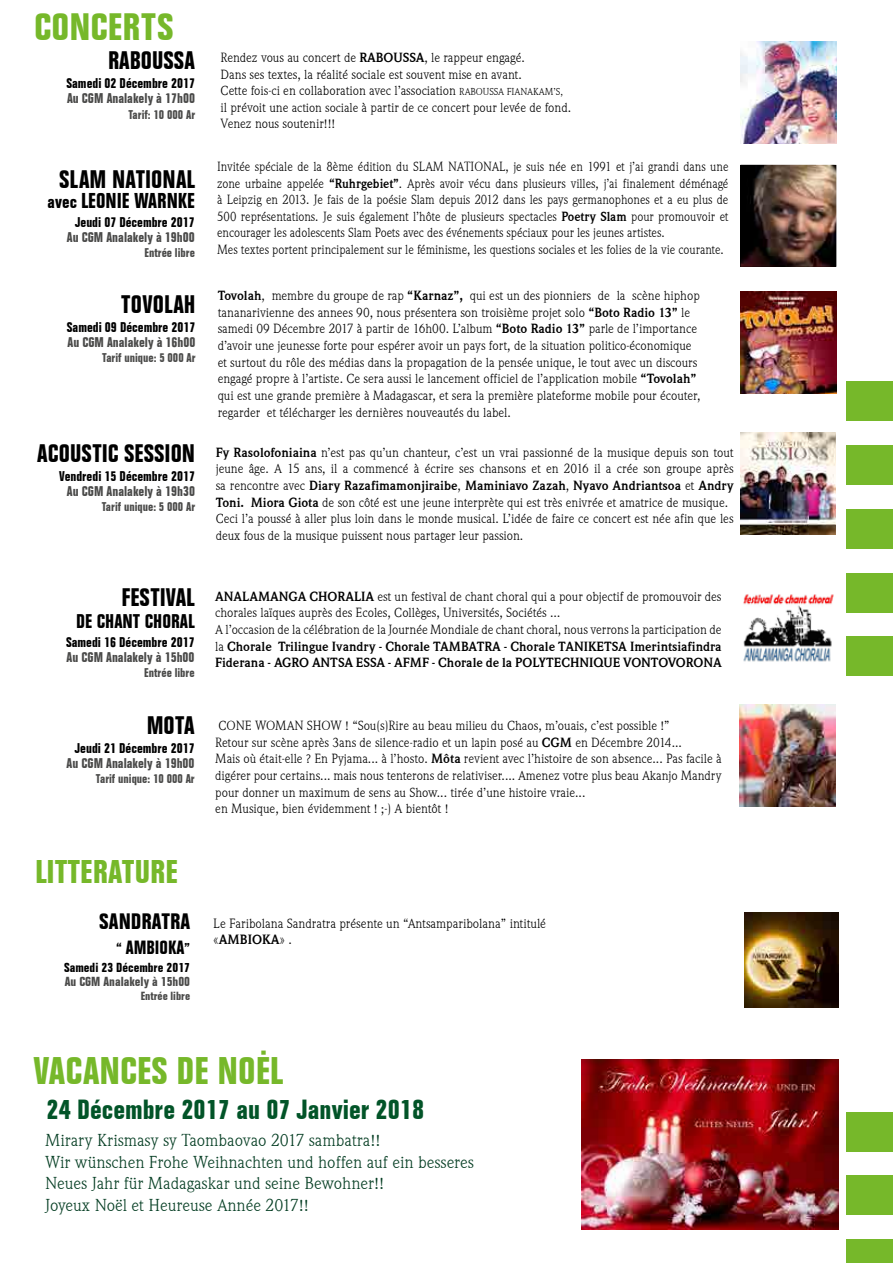
<style>
.page{position:relative;width:893px;height:1263px;background:#fff}
.page>*{position:absolute;margin:0;border:0;box-sizing:border-box;transform-origin:0 0}
.t1{font:37.5px "Goethe Titel NE";color:#76b82a}
.t2{font:37.2px "Goethe Titel NE";color:#76b82a}
.t3{font:31.95px "Goethe Titel NE";color:#76b82a}
.t4{font:27px "Goethe Titel";color:#025428}
.t5{font:24.75px "Goethe Titel";color:#000}
.t6{font:21.75px "Goethe Titel";color:#000}
.t7{font:20.85px "Goethe Titel";color:#000}
.t8{font:19.35px "Goethe Titel";color:#000}
.t9{font:18.6px "Goethe Titel";color:#000}
.t10{font:18px/21.6px "Goethe Text TU";color:#043d22}
.t11{font:13.95px/16.8px "Goethe Text TU";color:#000}
.t12{font:13.8px/16.6px "Goethe Text TU";color:#000}
.t13{font:13.8px/16.6px "Goethe Text TU";color:#000;scale:.93 1}
.t14{font:13.8px "Goethe Titel";color:#000}
.t15{font:13.8px "Goethe Titel";color:#4a4a49}
.t16{font:12.75px "Goethe Titel";color:#000}
.t17{font:12.75px "Goethe Titel";color:#4a4a49}
.t18{font:12.3px "Goethe Titel";color:#4a4a49}
.t19{font:11.55px "Goethe Titel";color:#4a4a49}
.s1{font-size:17.7px}
.s2{font-size:15.3px}
.s3{font-weight:700}
.s4{font-size:10.5px}
.s5{font-size:13.5px}
</style>
<div class="page">
<div style="left:846px;top:382px;width:47px;height:39px;background:#76b82a"></div>
<div style="left:846px;top:445px;width:47px;height:40px;background:#76b82a"></div>
<div style="left:846px;top:509px;width:47px;height:40px;background:#76b82a"></div>
<div style="left:846px;top:573px;width:47px;height:39px;background:#76b82a"></div>
<div style="left:846px;top:637px;width:47px;height:39px;background:#76b82a"></div>
<img style="left:741px;top:41px;width:96px;height:102px">
<img style="left:740px;top:165px;width:96px;height:102px">
<img style="left:582px;top:1059px;width:257px;height:170px">
<img style="left:740px;top:291px;width:96px;height:102px">
<img style="left:740px;top:433px;width:96px;height:102px">
<img style="left:740px;top:705px;width:95px;height:101px">
<img style="left:743px;top:594px;width:91px;height:68px">
<img style="left:744px;top:913px;width:94px;height:95px">
<div style="left:846px;top:1112px;width:47px;height:39px;background:#76b82a"></div>
<div style="left:846px;top:1176px;width:47px;height:39px;background:#76b82a"></div>
<div style="left:846px;top:1239px;width:47px;height:24px;background:#76b82a"></div>
<h2 class="t2" style="left:34px;top:5px;width:141px">CONCERTS</h2>
<h3 class="t5" style="left:108px;top:46px;width:89px">RABOUSSA</h3>
<p class="t14" style="left:66px;top:75px;width:130px">Samedi 02 Décembre 2017</p>
<p class="t15" style="left:67px;top:91px;width:130px">Au CGM Analakely à 17h00</p>
<p class="t18" style="left:128px;top:107px;width:68px">Tarif: 10 000 Ar</p>
<h3 class="t5" style="left:59px;top:165px;width:137px">SLAM NATIONAL</h3>
<h3 class="t7" style="left:48px;top:188px;width:149px"><span class="s1">avec</span> LEONIE WARNKE</h3>
<p class="t14" style="left:75px;top:214px;width:121px">Jeudi 07 Décembre 2017</p>
<p class="t15" style="left:67px;top:229px;width:130px">Au CGM Analakely à 19h00</p>
<p class="t18" style="left:144px;top:245px;width:52px">Entrée libre</p>
<h3 class="t5" style="left:121px;top:290px;width:76px">TOVOLAH</h3>
<p class="t14" style="left:67px;top:319px;width:130px">Samedi 09 Décembre 2017</p>
<p class="t15" style="left:67px;top:334px;width:130px">Au CGM Analakely à 16h00</p>
<p class="t18" style="left:102px;top:351px;width:95px">Tarif unique: 5 000 Ar</p>
<h3 class="t5" style="left:37px;top:439px;width:159px">ACOUSTIC SESSION</h3>
<p class="t14" style="left:59px;top:468px;width:137px">Vendredi 15 Décembre 2017</p>
<p class="t15" style="left:67px;top:483px;width:130px">Au CGM Analakely à 19h30</p>
<p class="t18" style="left:102px;top:500px;width:95px">Tarif unique: 5 000 Ar</p>
<h3 class="t5" style="left:121px;top:583px;width:75px">FESTIVAL</h3>
<h3 class="t8" style="left:76px;top:610px;width:120px">DE CHANT CHORAL</h3>
<p class="t14" style="left:66px;top:634px;width:130px">Samedi 16 Décembre 2017</p>
<p class="t15" style="left:67px;top:649px;width:130px">Au CGM Analakely à 15h00</p>
<p class="t18" style="left:144px;top:666px;width:52px">Entrée libre</p>
<h3 class="t5" style="left:147px;top:711px;width:49px">MOTA</h3>
<p class="t14" style="left:75px;top:740px;width:121px">Jeudi 21 Décembre 2017</p>
<p class="t15" style="left:67px;top:755px;width:130px">Au CGM Analakely à 19h00</p>
<p class="t18" style="left:96px;top:772px;width:100px">Tarif unique: 10 000 Ar</p>
<h3 class="t3" style="left:35px;top:853px;width:144px">LITTERATURE</h3>
<h3 class="t6" style="left:99px;top:909px;width:93px">SANDRATRA</h3>
<h3 class="t9" style="left:116px;top:936px;width:75px"><span class="s2">“</span> AMBIOKA<span class="s2">”</span></h3>
<p class="t16" style="left:64px;top:960px;width:127px">Samedi 23 Décembre 2017</p>
<p class="t17" style="left:65px;top:974px;width:127px">Au CGM Analakely à 15h00</p>
<p class="t19" style="left:141px;top:989px;width:51px">Entrée libre</p>
<p class="t12" style="left:221px;top:49px;width:352px">Rendez vous au concert de <span class="s3">RABOUSSA</span>, le rappeur engagé.<br>Dans ses textes, la réalité sociale est souvent mise en avant.<br>Cette fois-ci en collaboration avec l’association <span class="s4">RABOUSSA FIANAKAM’S, </span>il prévoit une <span class="s5">action sociale</span> à partir de ce concert pour levée de fond.<br>Venez nous soutenir!!!</p>
<p class="t13" style="left:217px;top:158px;width:551px">Invitée spéciale de la 8ème édition du SLAM NATIONAL, je suis née en 1991 et j’ai grandi dans une zone urbaine appelée <span class="s3">“Ruhrgebiet”</span>. Après avoir vécu dans plusieurs villes, j’ai finalement déménagé à Leipzig en 2013. Je fais de la poésie Slam depuis 2012 dans les pays germanophones et a eu plus de 500 représentations. Je suis également l’hôte de plusieurs spectacles <span class="s3">Poetry Slam</span> pour promouvoir et encourager les adolescents Slam Poets avec des événements spéciaux pour les jeunes artistes.<br>Mes textes portent principalement sur le féminisme, les questions sociales et les folies de la vie courante.</p>
<p class="t12" style="left:218px;top:288px;width:484px"><span class="s3">Tovolah</span>, membre du groupe de rap <span class="s3">“Karnaz”,</span> qui est un des pionniers de la scène hiphop tananarivienne des annees 90, nous présentera son troisième projet solo <span class="s3">“Boto Radio 13”</span> le samedi 09 Décembre 2017 à partir de 16h00. L’album <span class="s3">“Boto Radio 13”</span> parle de l’importance d’avoir une jeunesse forte pour espérer avoir un pays fort, de la situation politico-économique et surtout du rôle des médias dans la propagation de la pensée unique, le tout avec un discours engagé propre à l’artiste. Ce sera aussi le lancement officiel de l’application mobile <span class="s3">“Tovolah” </span>qui est une grande première à Madagascar, et sera la première plateforme mobile pour écouter, regarder et télécharger les dernières nouveautés du label.</p>
<p class="t12" style="left:216px;top:444px;width:519px"><span class="s3">Fy Rasolofoniaina</span> n’est pas qu’un chanteur, c’est un vrai passionné de la musique depuis son tout jeune âge. A 15 ans, il a commencé à écrire ses chansons et en 2016 il a crée son groupe après sa rencontre avec <span class="s3">Diary Razafimamonjiraibe</span>, <span class="s3">Maminiavo Zazah</span>, <span class="s3">Nyavo Andriantsoa</span> et <span class="s3">Andry Toni. Miora Giota</span> de son côté est une jeune interprète qui est très enivrée et amatrice de musique.<br>Ceci l’a poussé à aller plus loin dans le monde musical. L’idée de faire ce concert est née afin que les deux fous de la musique puissent nous partager leur passion.</p>
<p class="t12" style="left:215px;top:588px;width:508px"><span class="s3">ANALAMANGA CHORALIA</span> est un festival de chant choral qui a pour objectif de promouvoir des chorales laïques auprès des Ecoles, Collèges, Universités, Sociétés …<br>A l’occasion de la célébration de la Journée Mondiale de chant choral, nous verrons la participation de la <span class="s3">Chorale Trilingue Ivandry - Chorale TAMBATRA - Chorale TANIKETSA Imerintsiafindra Fiderana - AGRO ANTSA ESSA - AFMF - Chorale de la POLYTECHNIQUE VONTOVORONA</span></p>
<p class="t12" style="left:215px;top:717px;width:508px">CONE WOMAN SHOW ! “Sou(s)Rire au beau milieu du Chaos, m’ouais, c’est possible !”<br>Retour sur scène après 3ans de silence-radio et un lapin posé au <span class="s3">CGM</span> en Décembre 2014...<br>Mais où était-elle ? En Pyjama... à l’hosto. <span class="s3">Môta</span> revient avec l’histoire de son absence... Pas facile à digérer pour certains... mais nous tenterons de relativiser.... Amenez votre plus beau Akanjo Mandry pour donner un maximum de sens au Show... tirée d’une histoire vraie...<br>en Musique, bien évidemment ! ;-) A bientôt !</p>
<p class="t11" style="left:213px;top:915px;width:334px">Le Faribolana Sandratra présente un “Antsamparibolana” intitulé «<span class="s3">AMBIOKA</span>» .</p>
<h1 class="t1" style="left:34px;top:1049px;width:251px">VACANCES DE NOËL</h1>
<h3 class="t4" style="left:47px;top:1094px;width:379px">24 Décembre 2017 au 07 Janvier 2018</h3>
<h3 class="t10" style="left:45px;top:1130px;width:430px">Mirary Krismasy sy Taombaovao 2017 sambatra!!<br>Wir wünschen Frohe Weihnachten und hoffen auf ein besseres Neues Jahr für Madagaskar und seine Bewohner!!<br>Joyeux Noël et Heureuse Année 2017!!</h3>
</div>
